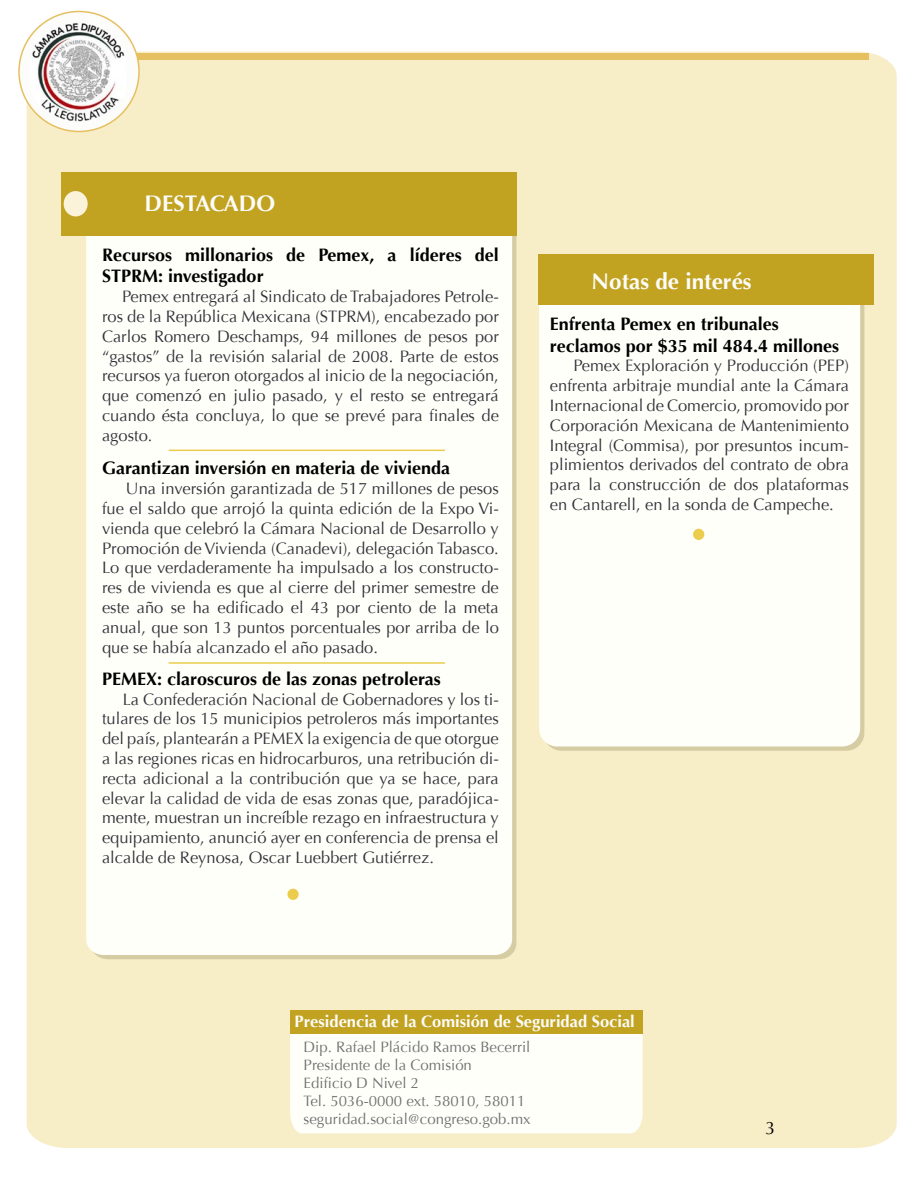
<style>
.page{position:relative;width:918px;height:1188px;background:#fff}
.page>*{position:absolute;margin:0;border:0;box-sizing:border-box;transform-origin:0 0}
.t1{font:700 22.5px "Optima";color:#fcfcfa}
.t2{font:700 18px/21.6px "Optima";color:#000}
.t3{font:18px "Optima";color:#000}
.t4{font:16.5px/19.8px "Optima";color:#34323a;text-align:justify}
.t5{font:700 16.5px "Optima";color:#fcfcfa}
.t6{font:15px/18px "Optima";color:#707070}
</style>
<div class="page">
<div style="left:27px;top:51px;width:870px;height:1097px;background:#f7edc7"></div>
<div style="left:129px;top:53px;width:740px;height:6px;background:#e6bf61"></div>
<svg style="left:18px;top:11px;width:122px;height:121px"></svg>
<img style="left:31px;top:22px;width:95px;height:101px">
<div style="left:86px;top:196px;width:426px;height:759px;background:#fffffa;border-radius:17px"></div>
<div style="left:61px;top:172px;width:456px;height:64px;background:#c2a321"></div>
<div style="left:64px;top:191px;width:24px;height:25px;background:#faf2d9;border-radius:50%"></div>
<div style="left:543px;top:271px;width:321px;height:480px;background:linear-gradient(to right,#d7cda5,#d6cca3);border-radius:18px"></div>
<div style="left:539px;top:266px;width:321px;height:480px;background:#fffffa;border-radius:18px"></div>
<div style="left:538px;top:254px;width:336px;height:51px;background:#c2a321"></div>
<svg style="left:290px;top:1034px;width:353px;height:99px"></svg>
<div style="left:290px;top:1011px;width:353px;height:23px;background:#c2a321"></div>
<div style="left:287px;top:889px;width:12px;height:11px;background:#ebcc4d;border-radius:50%"></div>
<div style="left:693px;top:529px;width:11px;height:11px;background:#ebcc4d;border-radius:50%"></div>
<hr style="left:169px;top:450px;width:276px;height:1px;background:#ebcc4d">
<hr style="left:169px;top:662px;width:276px;height:2px;background:#ebcc4d">
<p class="t1" style="left:145px;top:190px;width:132px">DESTACADO</p>
<p class="t2" style="left:102px;top:244px;width:398px">Recursos millonarios de Pemex, a líderes del<br>STPRM: investigador</p>
<p class="t4" style="left:102px;top:287px;width:398px;text-indent:20px">Pemex entregará al Sindicato de Trabajadores Petrole&shy;ros de la República Mexicana (STPRM), encabezado por Carlos Romero Deschamps, 94 millones de pesos por “gastos” de la revisión salarial de 2008. Parte de estos recursos ya fueron otorgados al inicio de la negociación, que comenzó en julio pasado, y el resto se entregará cuando ésta concluya, lo que se prevé para finales de agosto.</p>
<p class="t2" style="left:102px;top:458px;width:350px">Garantizan inversión en materia de vivienda</p>
<p class="t4" style="left:102px;top:479px;width:398px;text-indent:24px">Una inversión garantizada de 517 millones de pesos fue el saldo que arrojó la quinta edición de la Expo Vi&shy;vienda que celebró la Cámara Nacional de Desarrollo y Promoción de Vivienda (Canadevi), delegación Tabasco.<br>Lo que verdaderamente ha impulsado a los constructo&shy;res de vivienda es que al cierre del primer semestre de este año se ha edificado el 43 por ciento de la meta anual, que son 13 puntos porcentuales por arriba de lo que se había alcanzado el año pasado.</p>
<p class="t2" style="left:102px;top:668px;width:340px">PEMEX: claroscuros de las zonas petroleras</p>
<p class="t4" style="left:102px;top:689px;width:398px;text-indent:21px">La Confederación Nacional de Gobernadores y los ti&shy;tulares de los 15 municipios petroleros más importantes del país, plantearán a PEMEX la exigencia de que otorgue a las regiones ricas en hidrocarburos, una retribución di&shy;recta adicional a la contribución que ya se hace, para elevar la calidad de vida de esas zonas que, paradójica&shy;mente, muestran un increíble rezago en infraestructura y equipamiento, anunció ayer en conferencia de prensa el alcalde de Reynosa, Oscar Luebbert Gutiérrez.</p>
<p class="t1" style="left:592px;top:268px;width:162px">Notas de interés</p>
<p class="t2" style="left:550px;top:313px;width:291px">Enfrenta Pemex en tribunales reclamos por $35 mil 484.4 millones</p>
<p class="t4" style="left:550px;top:356px;width:301px;text-indent:24px">Pemex Exploración y Producción (PEP) enfrenta arbitraje mundial ante la Cámara Internacional de Comercio, promovido por Corporación Mexicana de Mantenimiento Integral (Commisa), por presuntos incum&shy;plimientos derivados del contrato de obra para la construcción de dos plataformas en Cantarell, en la sonda de Campeche.</p>
<p class="t5" style="left:295px;top:1012px;width:342px">Presidencia de la Comisión de Seguridad Social</p>
<p class="t6" style="left:304px;top:1038px;width:229px">Dip. Rafael Plácido Ramos Becerril<br>Presidente de la Comisión<br>Edificio D Nivel 2<br>Tel. 5036-0000 ext. 58010, 58011 seguridad.social@congreso.gob.mx</p>
<p class="t3" style="left:765px;top:1118px;width:12px">3</p>
</div>
